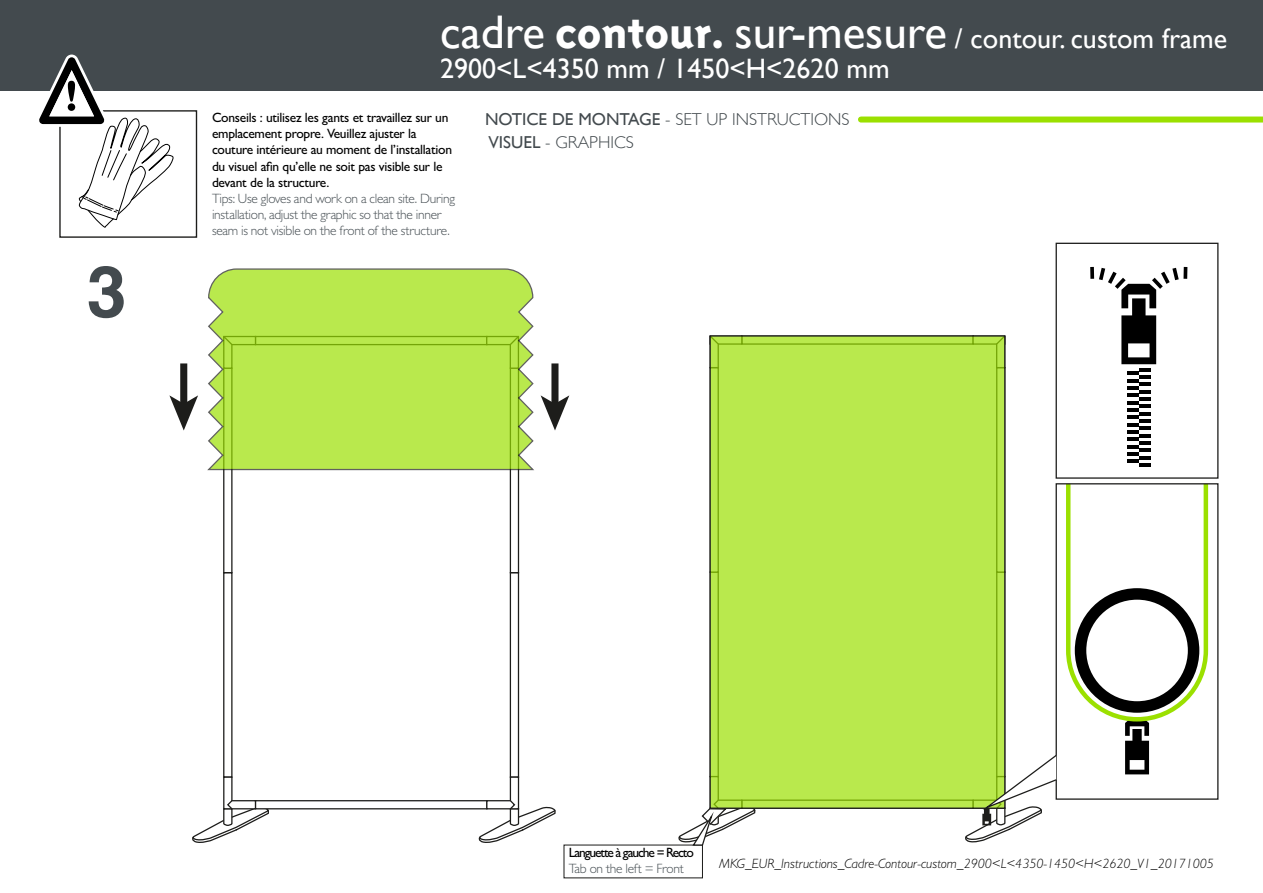
<style>
.page{position:relative;width:1263px;height:893px;background:#fff}
.page>*{position:absolute;margin:0;border:0;box-sizing:border-box;transform-origin:0 0}
.t1{font:700 71.55px "Helvetica";color:#434a4e}
.t2{font:28.05px/30.2px "Gill Sans";color:#fff}
.t3{font:300 17.25px/23.2px "Gill Sans";color:#434a4e}
.t4{font:500 13.5px/16.2px "Gill Sans MT Pro";letter-spacing:-.02em;color:#000}
.t5{font:300 13.5px/16.2px "Gill Sans MT Pro";letter-spacing:-.02em;color:#474f54}
.t6{font:italic 300 13.5px "Gill Sans MT Pro";color:#000}
.t7{font:500 13.5px "Gill Sans MT Pro";letter-spacing:-.08em;color:#000}
.s1{font-size:47.1px}
.s2{font-family:"Triplex Sans";font-weight:800;font-size:47.1px}
.s3{font-weight:400}
</style>
<div class="page">
<div style="left:0;top:0;width:1263px;height:90px;background:#434a4e"></div>
<div style="left:861px;top:117px;width:402px;height:6px;background:#9be000"></div>
<div style="left:223px;top:572px;width:9px;height:206px;background:#fff;border:1px solid #1d1d1b"></div>
<div style="left:223px;top:367px;width:9px;height:206px;background:#fff;border:1px solid #1d1d1b"></div>
<div style="left:255px;top:800px;width:232px;height:9px;background:#fff;border:1px solid #1d1d1b"></div>
<div style="left:223px;top:776px;width:10px;height:33px;background:#fff;border:1px solid #1d1d1b"></div>
<svg style="left:192px;top:799px;width:78px;height:44px"></svg>
<div style="left:510px;top:572px;width:9px;height:206px;background:#fff;border:1px solid #1d1d1b"></div>
<div style="left:510px;top:367px;width:9px;height:206px;background:#fff;border:1px solid #1d1d1b"></div>
<div style="left:510px;top:776px;width:9px;height:33px;background:#fff;border:1px solid #1d1d1b"></div>
<svg style="left:476px;top:799px;width:80px;height:44px"></svg>
<svg style="left:207px;top:268px;width:327px;height:202px;background:#b9e554"></svg>
<div style="left:551px;top:363px;width:7px;height:42px;background:#1d1d1b"></div>
<svg style="left:541px;top:395px;width:28px;height:35px"></svg>
<div style="left:180px;top:363px;width:7px;height:42px;background:#1d1d1b"></div>
<svg style="left:169px;top:395px;width:29px;height:35px"></svg>
<svg style="left:1005px;top:335px;width:1px;height:34px"></svg>
<svg style="left:1066px;top:485px;width:143px;height:289px"></svg>
<div style="left:1055px;top:483px;width:163px;height:317px;border:1px solid #1d1d1b"></div>
<div style="left:709px;top:335px;width:296px;height:474px;background:#b9e94d;border:1px solid #1d1d1b"></div>
<hr style="left:1127px;top:371px;width:12px;height:4px;background:#000">
<hr style="left:1139px;top:375px;width:12px;height:4px;background:#000">
<svg style="left:1127px;top:379px;width:12px;height:3px"></svg>
<hr style="left:1139px;top:382px;width:12px;height:4px;background:#000">
<hr style="left:1127px;top:386px;width:12px;height:4px;background:#000">
<svg style="left:1139px;top:390px;width:12px;height:3px"></svg>
<hr style="left:1127px;top:393px;width:12px;height:4px;background:#000">
<hr style="left:1139px;top:397px;width:12px;height:4px;background:#000">
<svg style="left:1127px;top:401px;width:12px;height:3px"></svg>
<hr style="left:1139px;top:404px;width:12px;height:4px;background:#000">
<hr style="left:1127px;top:408px;width:12px;height:4px;background:#000">
<svg style="left:1139px;top:412px;width:12px;height:3px"></svg>
<hr style="left:1127px;top:415px;width:12px;height:4px;background:#000">
<hr style="left:1139px;top:419px;width:12px;height:4px;background:#000">
<svg style="left:1127px;top:423px;width:12px;height:3px"></svg>
<hr style="left:1139px;top:426px;width:12px;height:4px;background:#000">
<hr style="left:1127px;top:430px;width:12px;height:4px;background:#000">
<svg style="left:1139px;top:434px;width:12px;height:3px"></svg>
<hr style="left:1127px;top:437px;width:12px;height:4px;background:#000">
<hr style="left:1139px;top:441px;width:12px;height:4px;background:#000">
<svg style="left:1127px;top:445px;width:12px;height:3px"></svg>
<hr style="left:1139px;top:448px;width:12px;height:4px;background:#000">
<hr style="left:1127px;top:452px;width:12px;height:4px;background:#000">
<svg style="left:1139px;top:456px;width:12px;height:3px"></svg>
<hr style="left:1127px;top:459px;width:12px;height:4px;background:#000">
<hr style="left:1139px;top:463px;width:12px;height:4px;background:#000">
<svg style="left:1183px;top:267px;width:4px;height:12px"></svg>
<svg style="left:1099px;top:268px;width:80px;height:103px"></svg>
<svg style="left:1090px;top:267px;width:4px;height:12px"></svg>
<div style="left:1055px;top:243px;width:163px;height:236px;border:1px solid #1d1d1b"></div>
<svg style="left:962px;top:753px;width:96px;height:90px"></svg>
<svg style="left:676px;top:799px;width:80px;height:47px"></svg>
<div style="left:59px;top:110px;width:138px;height:128px;border:1px solid #1d1d1b"></div>
<svg style="left:36px;top:55px;width:138px;height:175px"></svg>
<h1 class="t1" style="left:87px;top:234px;width:41px">3</h1>
<h2 class="t2" style="left:440px;top:23px;width:788px"><span class="s1">cadre</span> <span class="s2">contour.</span> <span class="s1">sur-mesure</span> / contour. custom frame<br>2900&lt;L&lt;4350 mm / 1450&lt;H&lt;2620 mm</h2>
<p class="t4" style="left:212px;top:109px;width:242px">Conseils : utilisez les gants et travaillez sur un emplacement propre. Veuillez ajuster la couture intérieure au moment de l’installation du visuel afin qu’elle ne soit pas visible sur le devant de la structure.</p>
<p class="t5" style="left:212px;top:190px;width:244px">Tips: Use gloves and work on a clean site. During installation, adjust the graphic so that the inner seam is not visible on the front of the structure.</p>
<p class="t3" style="left:485px;top:107px;width:366px"><span class="s3">NOTICE DE MONTAGE</span> - SET UP INSTRUCTIONS<br><span class="s3">VISUEL</span> - GRAPHICS</p>
<p class="t7" style="left:569px;top:844px;width:127px">Languette à gauche = Recto</p>
<p class="t5" style="left:569px;top:860px;width:117px">Tab on the left = Front</p>
<p class="t6" style="left:719px;top:855px;width:496px">MKG_EUR_Instructions_Cadre-Contour-custom_2900&lt;L&lt;4350-1450&lt;H&lt;2620_V1_20171005</p>
</div>
